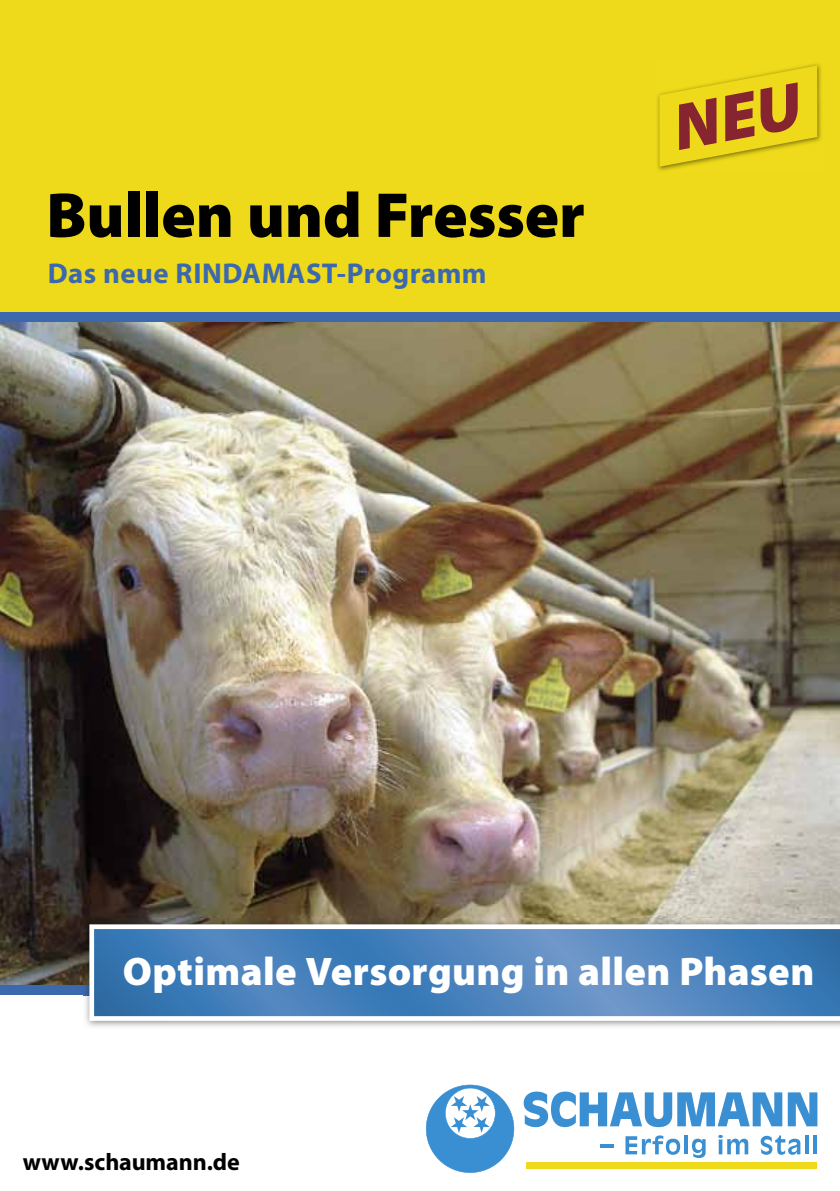
<style>
.page{position:relative;width:840px;height:1191px;background:#fff}
.page>*{position:absolute;margin:0;border:0;box-sizing:border-box;transform-origin:0 0}
.t1{font:900 64px "Myriad Pro";letter-spacing:-.005em;color:#000}
.t2{font:900 40px "Myriad Pro";letter-spacing:.01em;color:#fff}
.t3{font:700 28.8px "Myriad Pro";letter-spacing:.015em;color:#3c68ae}
.t4{font:700 24px "Myriad Pro";letter-spacing:-.005em;color:#000}
</style>
<div class="page">
<img style="left:0;top:322px;width:839px;height:663px">
<div style="left:0;top:0;width:839px;height:244px;background:#eeda1b"></div>
<div style="left:0;top:56px;width:839px;height:261px;background:#eeda1b"></div>
<svg style="left:426px;top:1084px;width:88px;height:88px"></svg>
<svg style="left:523px;top:1091px;width:148px;height:36px"></svg>
<svg style="left:677px;top:1092px;width:104px;height:34px"></svg>
<svg style="left:787px;top:1092px;width:30px;height:34px"></svg>
<hr style="left:600px;top:1144px;width:13px;height:4px;background:#398fd1">
<svg style="left:625px;top:1135px;width:54px;height:19px"></svg>
<svg style="left:684px;top:1135px;width:3px;height:19px"></svg>
<svg style="left:692px;top:1138px;width:13px;height:20px"></svg>
<svg style="left:718px;top:1135px;width:29px;height:19px"></svg>
<svg style="left:760px;top:1135px;width:40px;height:19px"></svg>
<svg style="left:805px;top:1135px;width:3px;height:19px"></svg>
<hr style="left:813px;top:1135px;width:3px;height:19px;background:#398fd1">
<div style="left:526px;top:1162px;width:290px;height:6px;background:#eeda1b"></div>
<div style="left:0;top:985px;width:839px;height:10px;background:#3c68ae"></div>
<img style="left:84px;top:918px;width:755px;height:109px">
<svg style="left:89px;top:924px;width:750px;height:96px;background:#5a8dc1"></svg>
<div style="left:0;top:312px;width:839px;height:10px;background:#3c68ae"></div>
<img style="left:657px;top:64px;width:164px;height:107px">
<svg style="left:659px;top:65px;width:157px;height:102px"></svg>
<h1 class="t1" style="left:46px;top:172px;width:540px">Bullen und Fresser</h1>
<p class="t3" style="left:48px;top:254px;width:440px">Das neue RINDAMAST-Programm</p>
<p class="t2" style="left:123px;top:944px;width:692px">Optimale Versorgung in allen Phasen</p>
<p class="t4" style="left:23px;top:1145px;width:218px">www.schaumann.de</p>
</div>
